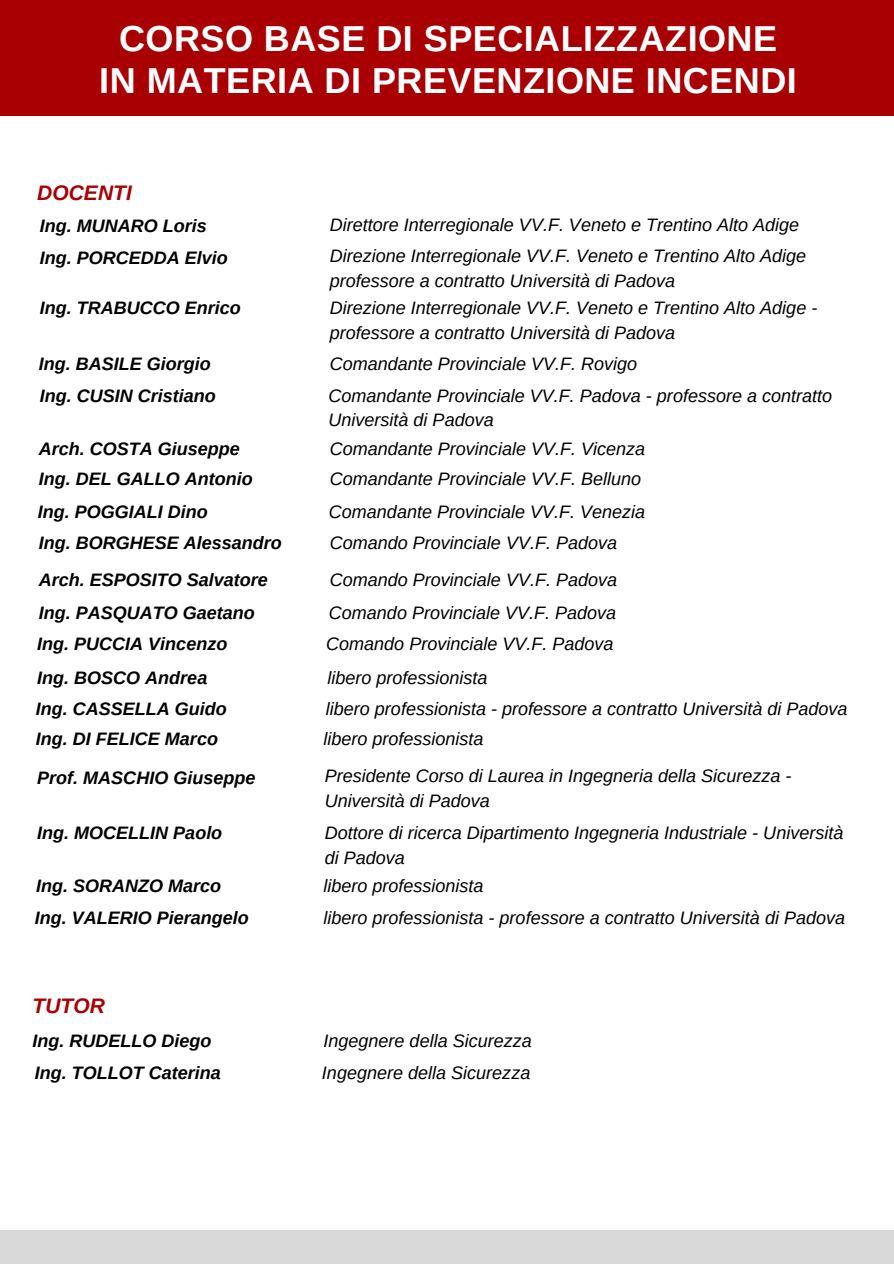
<style>
.page{position:relative;width:894px;height:1264px;background:#fff}
.page>*{position:absolute;margin:0;border:0;box-sizing:border-box;transform-origin:0 0}
.t1{font:700 36px "Arimo";letter-spacing:.015em;color:#fff}
.t2{font:italic 700 21px "Arimo";color:#a90003}
.t3{font:italic 18px/24.8px "Arimo";color:#000}
.t4{font:italic 700 18px "Arimo";color:#000}
</style>
<div class="page">
<div style="left:0;top:0;width:893px;height:116px;background:#a90003"></div>
<div style="left:0;top:1230px;width:893px;height:33px;background:#d9d9d9"></div>
<p class="t1" style="left:119px;top:19px;width:659px">CORSO BASE DI SPECIALIZZAZIONE</p>
<p class="t1" style="left:99px;top:60px;width:698px">IN MATERIA DI PREVENZIONE INCENDI</p>
<p class="t2" style="left:37px;top:181px;width:96px">DOCENTI</p>
<p class="t4" style="left:40px;top:215px;width:168px">Ing. MUNARO Loris</p>
<p class="t3" style="left:329px;top:212px;width:471px">Direttore Interregionale VV.F. Veneto e Trentino Alto Adige</p>
<p class="t4" style="left:40px;top:247px;width:189px">Ing. PORCEDDA Elvio</p>
<p class="t4" style="left:40px;top:298px;width:202px">Ing. TRABUCCO Enrico</p>
<p class="t3" style="left:329px;top:243px;width:478px">Direzione Interregionale VV.F. Veneto e Trentino Alto Adige professore a contratto Università di Padova</p>
<p class="t3" style="left:329px;top:295px;width:489px">Direzione Interregionale VV.F. Veneto e Trentino Alto Adige - professore a contratto Università di Padova</p>
<p class="t4" style="left:39px;top:354px;width:173px">Ing. BASILE Giorgio</p>
<p class="t3" style="left:329px;top:351px;width:309px">Comandante Provinciale VV.F. Rovigo</p>
<p class="t4" style="left:40px;top:385px;width:177px">Ing. CUSIN Cristiano</p>
<p class="t3" style="left:328px;top:383px;width:505px">Comandante Provinciale VV.F. Padova - professore a contratto<br>Università di Padova</p>
<p class="t4" style="left:39px;top:439px;width:202px">Arch. COSTA Giuseppe</p>
<p class="t3" style="left:329px;top:436px;width:317px">Comandante Provinciale VV.F. Vicenza</p>
<p class="t4" style="left:39px;top:468px;width:215px">Ing. DEL GALLO Antonio</p>
<p class="t3" style="left:329px;top:466px;width:313px">Comandante Provinciale VV.F. Belluno</p>
<p class="t4" style="left:38px;top:502px;width:171px">Ing. POGGIALI Dino</p>
<p class="t3" style="left:329px;top:499px;width:318px">Comandante Provinciale VV.F. Venezia</p>
<p class="t4" style="left:39px;top:532px;width:244px">Ing. BORGHESE Alessandro</p>
<p class="t3" style="left:329px;top:530px;width:289px">Comando Provinciale VV.F. Padova</p>
<p class="t4" style="left:39px;top:569px;width:231px">Arch. ESPOSITO Salvatore</p>
<p class="t3" style="left:329px;top:567px;width:289px">Comando Provinciale VV.F. Padova</p>
<p class="t4" style="left:39px;top:603px;width:217px">Ing. PASQUATO Gaetano</p>
<p class="t3" style="left:329px;top:600px;width:289px">Comando Provinciale VV.F. Padova</p>
<p class="t4" style="left:37px;top:634px;width:191px">Ing. PUCCIA Vincenzo</p>
<p class="t3" style="left:326px;top:631px;width:289px">Comando Provinciale VV.F. Padova</p>
<p class="t4" style="left:37px;top:668px;width:171px">Ing. BOSCO Andrea</p>
<p class="t3" style="left:327px;top:665px;width:162px">libero professionista</p>
<p class="t4" style="left:36px;top:698px;width:192px">Ing. CASSELLA Guido</p>
<p class="t3" style="left:326px;top:696px;width:523px">libero professionista - professore a contratto Università di Padova</p>
<p class="t4" style="left:36px;top:729px;width:183px">Ing. DI FELICE Marco</p>
<p class="t3" style="left:323px;top:726px;width:162px">libero professionista</p>
<p class="t4" style="left:37px;top:768px;width:219px">Prof. MASCHIO Giuseppe</p>
<p class="t3" style="left:324px;top:763px;width:468px">Presidente Corso di Laurea in Ingegneria della Sicurezza -<br>Università di Padova</p>
<p class="t4" style="left:37px;top:823px;width:186px">Ing. MOCELLIN Paolo</p>
<p class="t3" style="left:324px;top:820px;width:520px">Dottore di ricerca Dipartimento Ingegneria Industriale - Università di Padova</p>
<p class="t4" style="left:36px;top:876px;width:186px">Ing. SORANZO Marco</p>
<p class="t3" style="left:323px;top:873px;width:162px">libero professionista</p>
<p class="t4" style="left:35px;top:908px;width:215px">Ing. VALERIO Pierangelo</p>
<p class="t3" style="left:323px;top:905px;width:523px">libero professionista - professore a contratto Università di Padova</p>
<p class="t2" style="left:33px;top:994px;width:74px">TUTOR</p>
<p class="t4" style="left:33px;top:1030px;width:180px">Ing. RUDELLO Diego</p>
<p class="t3" style="left:323px;top:1028px;width:210px">Ingegnere della Sicurezza</p>
<p class="t4" style="left:35px;top:1062px;width:187px">Ing. TOLLOT Caterina</p>
<p class="t3" style="left:322px;top:1060px;width:210px">Ingegnere della Sicurezza</p>
</div>
